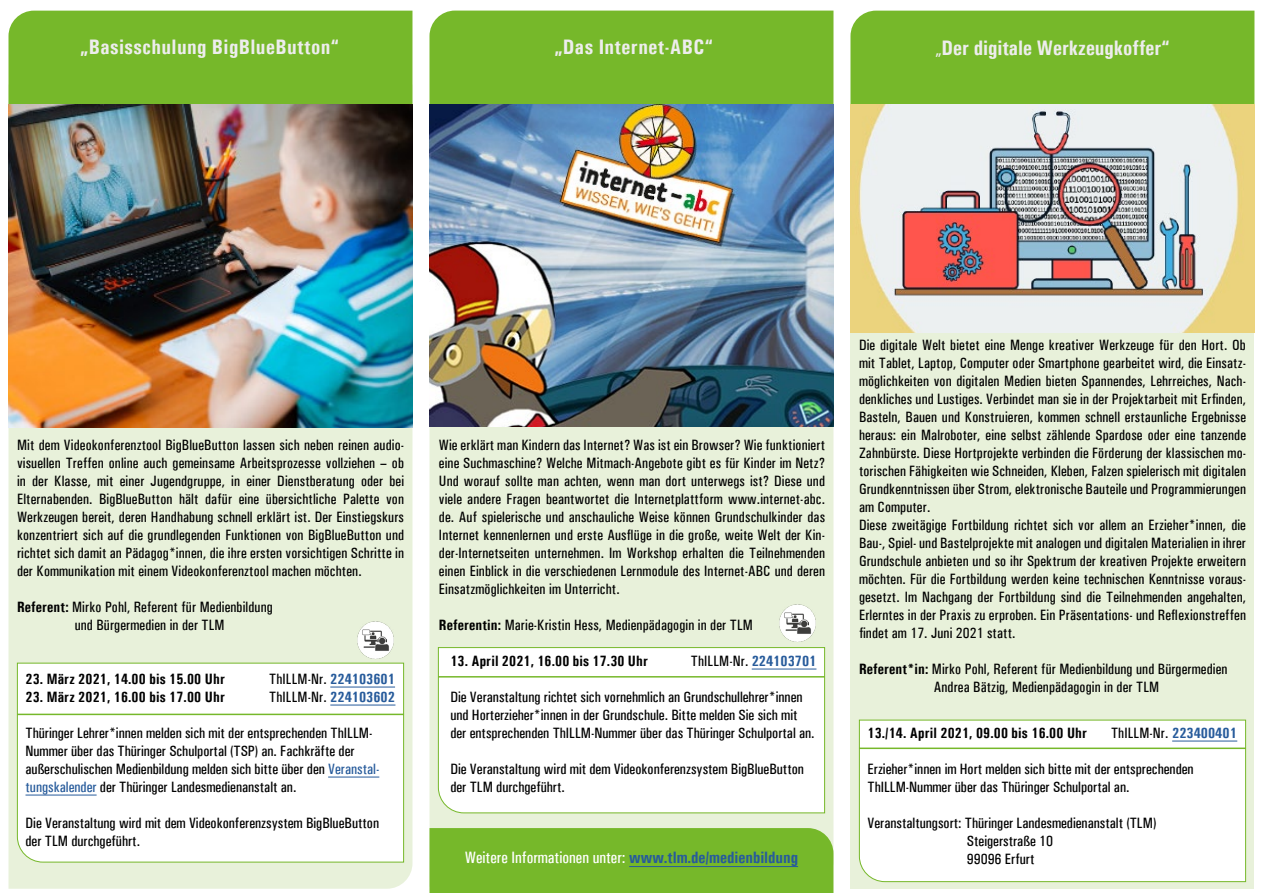
<style>
.page{position:relative;width:1263px;height:893px;background:#fff}
.page>*{position:absolute;margin:0;border:0;box-sizing:border-box;transform-origin:0 0}
.t1{font:700 condensed 21px "Univers";letter-spacing:.02em;color:#ededed}
.t2{font:700 condensed 21px "Univers";color:#ededed}
.t3{font:500 condensed 16.5px "Univers";color:#fff}
.t4{font:500 condensed 15px/18px "Univers";letter-spacing:.01em;color:#000}
.t5{font:700 condensed 15px "Univers";letter-spacing:.01em;color:#000}
.s1{font-weight:500;font-size:18px}
.s2{font-weight:700}
.s3{font-weight:700;color:#275b9b}
.s4{color:#275b9b}
</style>
<div class="page">
<div style="left:9px;top:428px;width:403px;height:461px;background:#e8f1da"></div>
<div style="left:9px;top:11px;width:403px;height:93px;background:#76b82a"></div>
<svg style="left:17px;top:662px;width:387px;height:201px"></svg>
<hr style="left:17px;top:714px;width:387px;height:1px;background:#76b82a">
<hr style="left:330px;top:687px;width:65px;height:1px;background:#275b9b">
<hr style="left:330px;top:705px;width:65px;height:1px;background:#275b9b">
<hr style="left:328px;top:777px;width:51px;height:1px;background:#275b9b">
<hr style="left:26px;top:795px;width:71px;height:1px;background:#275b9b">
<img style="left:9px;top:104px;width:403px;height:324px">
<div style="left:429px;top:11px;width:404px;height:93px;background:#76b82a"></div>
<div style="left:429px;top:426px;width:404px;height:402px;background:#e8f1da"></div>
<svg style="left:438px;top:647px;width:387px;height:167px"></svg>
<hr style="left:438px;top:676px;width:387px;height:2px;background:#76b82a">
<hr style="left:752px;top:669px;width:64px;height:1px;background:#275b9b">
<img style="left:429px;top:104px;width:404px;height:322px">
<div style="left:429px;top:828px;width:404px;height:65px;background:#76b82a"></div>
<hr style="left:629px;top:866px;width:169px;height:1px;background:#275b9b">
<div style="left:850px;top:11px;width:404px;height:93px;background:#76b82a"></div>
<div style="left:850px;top:104px;width:404px;height:785px;background:#e8f1da"></div>
<div style="left:859px;top:719px;width:387px;height:163px;background:#fff"></div>
<hr style="left:859px;top:747px;width:387px;height:2px;background:#76b82a">
<hr style="left:1172px;top:741px;width:65px;height:1px;background:#275b9b">
<img style="left:850px;top:104px;width:404px;height:228px">
<img style="left:778px;top:604px;width:38px;height:38px">
<img style="left:356px;top:621px;width:39px;height:38px">
<h1 class="t1" style="left:80px;top:34px;width:260px">„Basisschulung BigBlueButton“</h1>
<h1 class="t1" style="left:554px;top:34px;width:160px">„Das Internet-ABC“</h1>
<h1 class="t2" style="left:935px;top:35px;width:236px"><span class="s1">„</span>Der digitale Werkzeugkoffer“</h1>
<p class="t4" style="left:17px;top:436px;width:389px;text-align:justify">Mit dem Videokonferenztool BigBlueButton lassen sich neben reinen audio&shy;visuellen Treffen online auch gemeinsame Arbeitsprozesse vollziehen – ob in der Klasse, mit einer Jugendgruppe, in einer Dienstberatung oder bei Elternabenden. BigBlueButton hält dafür eine übersichtliche Palette von Werkzeugen bereit, deren Handhabung schnell erklärt ist. Der Einstiegskurs konzentriert sich auf die grundlegenden Funktionen von BigBlueButton und richtet sich damit an Pädagog*innen, die ihre ersten vorsichtigen Schritte in der Kommunikation mit einem Videokonferenztool machen möchten.</p>
<p class="t4" style="left:75px;top:598px;width:200px;text-indent:-58px"><span class="s2">Referent:</span> Mirko Pohl, Referent für Medienbildung und Bürgermedien in der TLM</p>
<p class="t5" style="left:26px;top:670px;width:201px">23. März 2021, 14.00 bis 15.00 Uhr</p>
<p class="t4" style="left:269px;top:670px;width:127px">ThILLM-Nr. <span class="s3">224103601</span></p>
<p class="t5" style="left:26px;top:688px;width:201px">23. März 2021, 16.00 bis 17.00 Uhr</p>
<p class="t4" style="left:269px;top:688px;width:127px">ThILLM-Nr. <span class="s3">224103602</span></p>
<p class="t4" style="left:26px;top:724px;width:355px">Thüringer Lehrer*innen melden sich mit der entsprechenden ThILLM-Nummer über das Thüringer Schulportal (TSP) an. Fachkräfte der außerschulischen Medienbildung melden sich bitte über den <span class="s4">Veranstal&shy;tungskalender</span> der Thüringer Landesmedienanstalt an.</p>
<p class="t4" style="left:26px;top:814px;width:355px">Die Veranstaltung wird mit dem Videokonferenzsystem BigBlueButton der TLM durchgeführt.</p>
<p class="t4" style="left:439px;top:436px;width:388px;text-align:justify">Wie erklärt man Kindern das Internet? Was ist ein Browser? Wie funktioniert eine Suchmaschine? Welche Mitmach-Angebote gibt es für Kinder im Netz?<br>Und worauf sollte man achten, wenn man dort unterwegs ist? Diese und viele andere Fragen beantwortet die Internetplattform www.internet-abc. de. Auf spielerische und anschauliche Weise können Grundschulkinder das Internet kennenlernen und erste Ausflüge in die große, weite Welt der Kin&shy;der-Internetseiten unternehmen. Im Workshop erhalten die Teilnehmenden einen Einblick in die verschiedenen Lernmodule des Internet-ABC und deren Einsatzmöglichkeiten im Unterricht.</p>
<p class="t4" style="left:439px;top:616px;width:315px"><span class="s2">Referentin:</span> Marie-Kristin Hess, Medienpädagogin in der TLM</p>
<p class="t5" style="left:450px;top:652px;width:199px">13. April 2021, 16.00 bis 17.30 Uhr</p>
<p class="t4" style="left:691px;top:652px;width:127px">ThILLM-Nr. <span class="s3">224103701</span></p>
<p class="t4" style="left:450px;top:688px;width:366px">Die Veranstaltung richtet sich vornehmlich an Grundschullehrer*innen und Horterzieher*innen in der Grundschule. Bitte melden Sie sich mit der entsprechenden ThILLM-Nummer über das Thüringer Schulportal an.</p>
<p class="t4" style="left:450px;top:760px;width:355px">Die Veranstaltung wird mit dem Videokonferenzsystem BigBlueButton der TLM durchgeführt.</p>
<p class="t3" style="left:465px;top:848px;width:335px">Weitere Informationen unter: <span class="s3">www.tlm.de/medienbildung</span></p>
<p class="t4" style="left:859px;top:336px;width:389px">Die digitale Welt bietet eine Menge kreativer Werkzeuge für den Hort. Ob mit Tablet, Laptop, Computer oder Smartphone gearbeitet wird, die Einsatz&shy;möglichkeiten von digitalen Medien bieten Spannendes, Lehrreiches, Nach&shy;denkliches und Lustiges. Verbindet man sie in der Projektarbeit mit Erfinden, Basteln, Bauen und Konstruieren, kommen schnell erstaunliche Ergebnisse heraus: ein Malroboter, eine selbst zählende Spardose oder eine tanzende Zahnbürste. Diese Hortprojekte verbinden die Förderung der klassischen mo&shy;torischen Fähigkeiten wie Schneiden, Kleben, Falzen spielerisch mit digitalen Grundkenntnissen über Strom, elektronische Bauteile und Programmierungen am Computer.<br>Diese zweitägige Fortbildung richtet sich vor allem an Erzieher*innen, die Bau-, Spiel- und Bastelprojekte mit analogen und digitalen Materialien in ihrer Grundschule anbieten und so ihr Spektrum der kreativen Projekte erweitern möchten. Für die Fortbildung werden keine technischen Kenntnisse voraus&shy;gesetzt. Im Nachgang der Fortbildung sind die Teilnehmenden angehalten, Erlerntes in der Praxis zu erproben. Ein Präsentations- und Reflexionstreffen findet am 17. Juni 2021 statt.</p>
<p class="t4" style="left:859px;top:660px;width:370px;text-align:center"><span class="s2">Referent*in:</span> Mirko Pohl, Referent für Medienbildung und Bürgermedien<br>Andrea Bätzig, Medienpädagogin in der TLM</p>
<p class="t5" style="left:867px;top:724px;width:221px">13./14. April 2021, 09.00 bis 16.00 Uhr</p>
<p class="t4" style="left:1111px;top:724px;width:127px">ThILLM-Nr. <span class="s3">223400401</span></p>
<p class="t4" style="left:867px;top:760px;width:328px">Erzieher*innen im Hort melden sich bitte mit der entsprechenden<br>ThILLM-Nummer über das Thüringer Schulportal an.</p>
<p class="t4" style="left:967px;top:814px;width:191px;text-indent:-99px">Veranstaltungsort: Thüringer Landesmedienanstalt (TLM)<br>Steigerstraße 10<br>99096 Erfurt</p>
</div>
